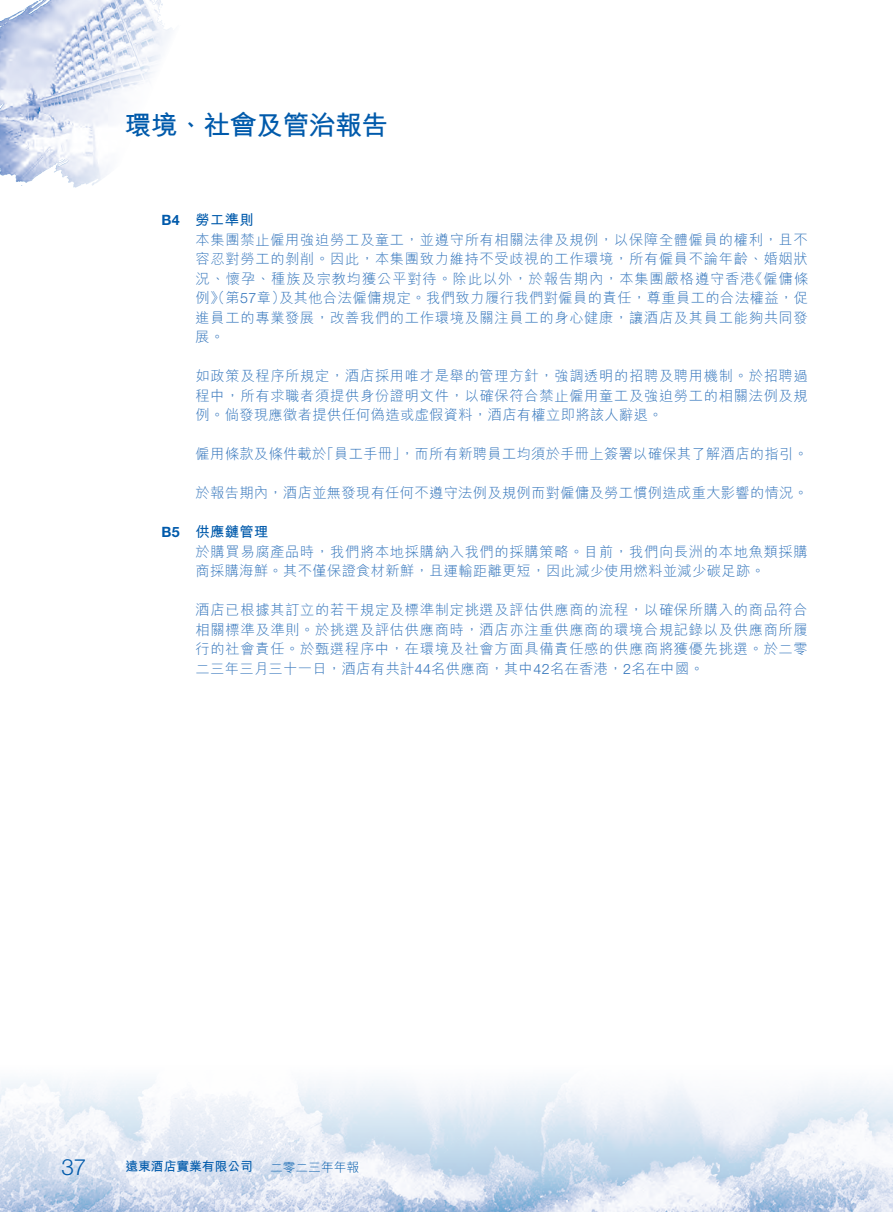
<style>
.page{position:relative;width:893px;height:1212px;background:#fff}
.page>*{position:absolute;margin:0;border:0;box-sizing:border-box;transform-origin:0 0}
.t1{font:700 27px "M Hei HK";letter-spacing:-.025em;color:#005aab}
.t2{font:300 22.5px "Helvetica Neue LT Std";color:#005aab}
.t3{font:300 14.25px/19.5px "M Hei HK";letter-spacing:.05em;color:#2f72ba}
.t4{font:300 14.25px "M Hei HK";letter-spacing:.025em;color:#2f72ba}
.t5{font:300 14.25px/19.5px "M Hei HK";letter-spacing:.03em;color:#2f72ba}
.t6{font:700 14.25px "M Hei HK";letter-spacing:.025em;color:#005aab}
.t7{font:700 14.25px "Helvetica Neue LT Std";color:#005aab}
.t8{font:700 12.75px "M Hei HK";color:#005aab}
.t9{font:300 12.75px "M Hei HK";color:#005aab}
.s1{font-family:"Helvetica Neue LT Std"}
</style>
<div class="page">
<svg style="left:0;top:1080px;width:893px;height:132px"></svg>
<img style="left:0;top:10px;width:22px;height:176px">
<svg style="left:22px;top:0;width:150px;height:188px"></svg>
<h1 class="t1" style="left:124px;top:105px;width:265px">環境、社會及管治報告</h1>
<p class="t7" style="left:162px;top:211px;width:20px">B4</p>
<p class="t7" style="left:162px;top:523px;width:20px">B5</p>
<p class="t6" style="left:196px;top:210px;width:60px">勞工準則</p>
<p class="t3" style="left:196px;top:230px;width:614px;text-align:right">本集團禁止僱用強迫勞工及童工，並遵守所有相關法律及規例，以保障全體僱員的權利，且不容忍對勞工的剝削。因此，本集團致力維持不受歧視的工作環境，所有僱員不論年齡、婚姻狀《僱傭條</p>
<p class="t5" style="left:279px;top:269px;width:530px;text-indent:-84px">況、懷孕、種族及宗教均獲公平對待。除此以外，於報告期內，本集團嚴格遵守香港<br>及其他合法僱傭規定。我們致力履行我們對僱員的責任，尊重員工的合法權益，促</p>
<p class="t3" style="left:196px;top:288px;width:614px">例》（第<span class="s1">57</span>章）<br>進員工的專業發展，改善我們的工作環境及關注員工的身心健康，讓酒店及其員工能夠共同發展。</p>
<p class="t3" style="left:196px;top:366px;width:614px;text-align:justify">如政策及程序所規定，酒店採用唯才是舉的管理方針，強調透明的招聘及聘用機制。於招聘過程中，所有求職者須提供身份證明文件，以確保符合禁止僱用童工及強迫勞工的相關法例及規例。倘發現應徵者提供任何偽造或虛假資料，酒店有權立即將該人辭退。</p>
<p class="t4" style="left:320px;top:447px;width:490px">「員工手冊，」而所有新聘員工均須於手冊上簽署以確保其了解酒店的指引。</p>
<p class="t4" style="left:196px;top:447px;width:132px">僱用條款及條件載於</p>
<p class="t4" style="left:196px;top:486px;width:614px">於報告期內，酒店並無發現有任何不遵守法例及規例而對僱傭及勞工慣例造成重大影響的情況。</p>
<p class="t6" style="left:196px;top:522px;width:74px">供應鏈管理</p>
<p class="t3" style="left:196px;top:542px;width:614px">於購買易腐產品時，我們將本地採購納入我們的採購策略。目前，我們向長洲的本地魚類採購商採購海鮮。其不僅保證食材新鮮，且運輸距離更短，因此減少使用燃料並減少碳足跡。</p>
<p class="t3" style="left:196px;top:600px;width:614px;text-align:justify">酒店已根據其訂立的若干規定及標準制定挑選及評估供應商的流程，以確保所購入的商品符合相關標準及準則。於挑選及評估供應商時，酒店亦注重供應商的環境合規記錄以及供應商所履行的社會責任。於甄選程序中，在環境及社會方面具備責任感的供應商將獲優先挑選。於二零二三年三月三十一日，酒店有共計<span class="s1">44</span>名供應商，其中<span class="s1">42</span>名在香港，<span class="s1">2</span>名在中國。</p>
<h2 class="t2" style="left:61px;top:1153px;width:27px">37</h2>
<p class="t8" style="left:125px;top:1157px;width:129px">遠東酒店實業有限公司</p>
<p class="t9" style="left:270px;top:1161px;width:91px">二零二三年年報</p>
</div>
